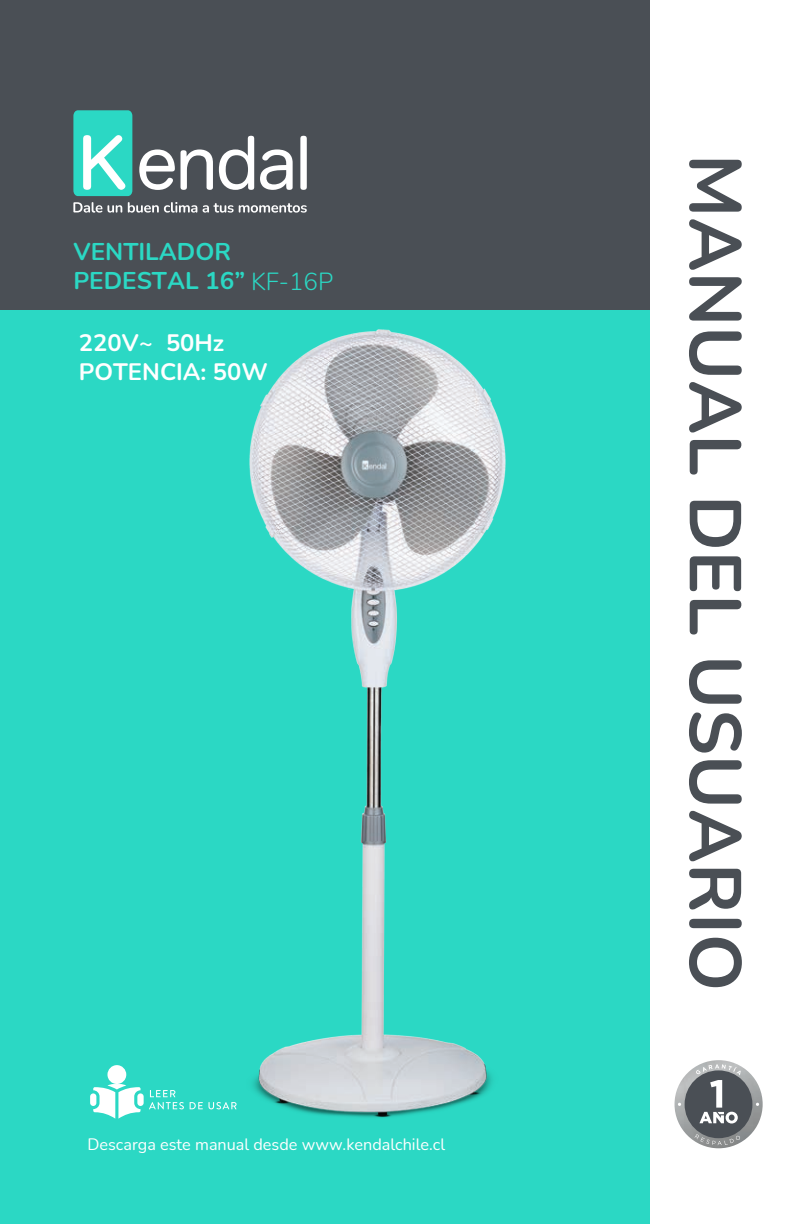
<style>
.page{position:relative;width:792px;height:1224px;background:#fff}
.page>*{position:absolute;margin:0;border:0;box-sizing:border-box;transform-origin:0 0}
.t1{font:700 73px "Nunito";color:#4a4f55}
.t2{font:700 24.2px "Nunito";color:#2bd8c4}
.t3{font:700 23.8px/28.6px "Nunito";color:#fff}
.t4{font:16.2px "Nunito";color:#fff}
.s1{font-weight:300}
</style>
<div class="page">
<div style="left:0;top:0;width:650px;height:1224px;background:#2bd8c4"></div>
<div style="left:0;top:0;width:650px;height:309px;background:#4a4f55"></div>
<div style="left:107px;top:1065px;width:19px;height:19px;background:#fff;border-radius:50%"></div>
<div style="left:137px;top:1093px;width:7px;height:13px;background:#fff;border-radius:3px"></div>
<div style="left:90px;top:1093px;width:6px;height:13px;background:#fff;border-radius:3px"></div>
<svg style="left:93px;top:1084px;width:48px;height:35px"></svg>
<svg style="left:149px;top:1090px;width:35px;height:19px"></svg>
<svg style="left:139px;top:149px;width:36px;height:41px"></svg>
<svg style="left:181px;top:149px;width:32px;height:41px"></svg>
<svg style="left:219px;top:136px;width:35px;height:54px"></svg>
<svg style="left:260px;top:149px;width:33px;height:41px"></svg>
<svg style="left:300px;top:136px;width:7px;height:54px"></svg>
<svg style="left:73px;top:110px;width:59px;height:86px"></svg>
<svg style="left:73px;top:202px;width:49px;height:11px"></svg>
<svg style="left:128px;top:202px;width:69px;height:11px"></svg>
<svg style="left:203px;top:203px;width:104px;height:10px"></svg>
<img style="left:675px;top:1060px;width:88px;height:88px;border-radius:44px">
<div style="left:685px;top:1070px;width:67px;height:68px;background:#4a4f55;border-radius:50%"></div>
<svg style="left:695px;top:1134px;width:45px;height:11px"></svg>
<svg style="left:696px;top:1064px;width:45px;height:60px"></svg>
<img style="left:189px;top:329px;width:317px;height:789px">
<p class="t2" style="left:73px;top:234px;width:159px">VENTILADOR</p>
<p class="t2" style="left:73px;top:264px;width:261px">PEDESTAL 16” <span class="s1">KF-16P</span></p>
<p class="t3" style="left:79px;top:328px;width:191px">220V~ 50Hz<br>POTENCIA: 50W</p>
<p class="t4" style="left:87px;top:1133px;width:359px">Descarga este manual desde www.kendalchile.cl</p>
<p class="t1" style="left:767px;top:154px;width:839px;rotate:90deg">MANUAL DEL USUARIO</p>
</div>
